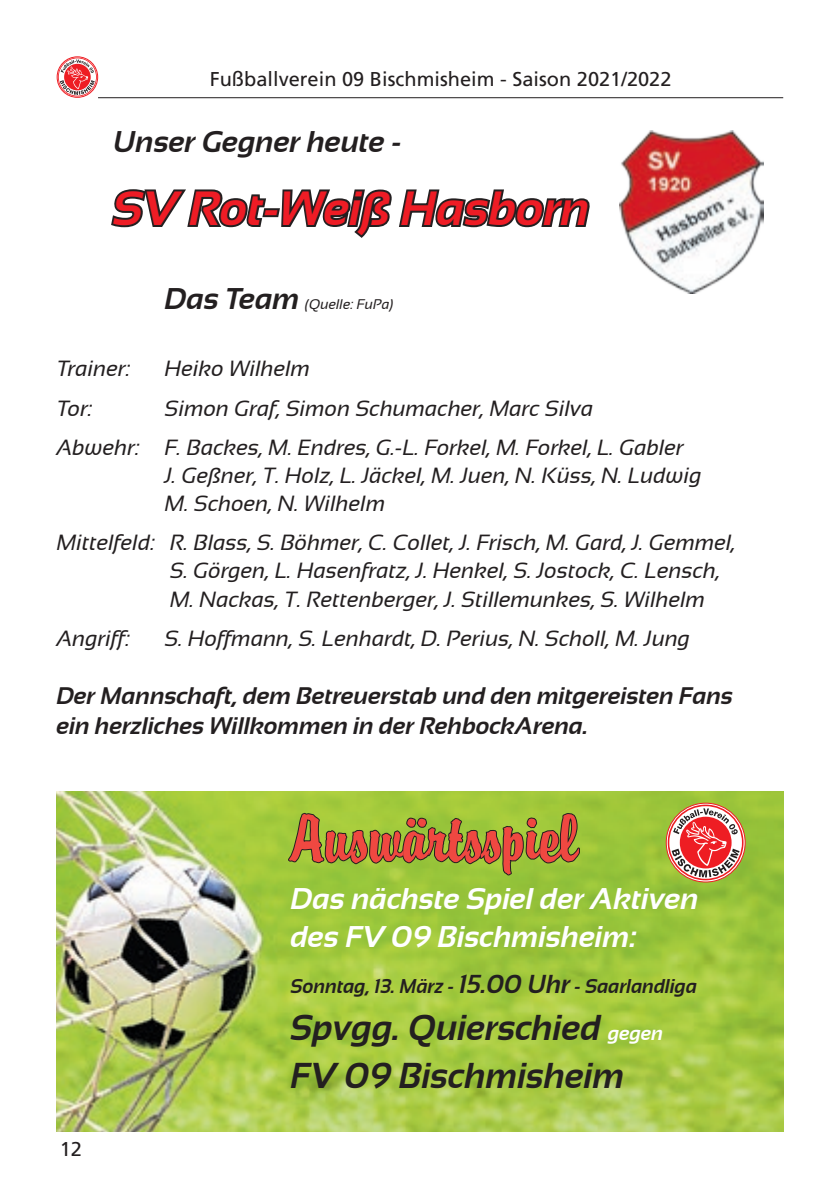
<style>
.page{position:relative;width:840px;height:1191px;background:#fff}
.page>*{position:absolute;margin:0;border:0;box-sizing:border-box;transform-origin:0 0}
.t1{font:72px "Brody D";color:#ef4841}
.t2{font:italic 700 48px "Sansation";color:#ee1c25}
.t3{font:italic 700 36px "Sansation";color:#231f20}
.t4{font:italic 700 30px "Sansation";color:#fff}
.t5{font:italic 700 30px "Sansation";color:#231f20}
.t6{font:italic 700 24px "Sansation";color:#231f20}
.t7{font:italic 22px/28px "Sansation";color:#231f20}
.t8{font:20px "Frutiger LT";color:#231f20}
.t9{font:italic 700 20px "Sansation";color:#231f20;scale:.96 1}
.t10{font:italic 14px "Sansation";color:#231f20}
.s1{font-weight:700;font-size:30px}
.s2{font-size:26px}
.s3{font-size:20px;color:#fff}
</style>
<div class="page">
<svg style="left:111px;top:189px;width:479px;height:49px"></svg>
<img style="left:619px;top:130px;width:143px;height:163px">
<img style="left:57px;top:791px;width:725px;height:341px">
<svg style="left:287px;top:791px;width:294px;height:121px;background:#90b437"></svg>
<svg style="left:667px;top:804px;width:76px;height:76px"></svg>
<hr style="left:98px;top:97px;width:684px;height:1px;background:#231f20">
<div style="left:57px;top:57px;width:41px;height:40px;border:1px solid #ee1d23;border-radius:50%"></div>
<svg style="left:58px;top:58px;width:39px;height:38px"></svg>
<p class="t8" style="left:210px;top:67px;width:463px">Fußballverein 09 Bischmisheim - Saison 2021/2022</p>
<p class="t5" style="left:113px;top:125px;width:290px">Unser Gegner heute -</p>
<p class="t2" style="left:113px;top:181px;width:478px">SV Rot-Weiß Hasborn</p>
<p class="t10" style="left:165px;top:296px;width:230px"><span class="s1">Das Team</span> (Quelle: FuPa)</p>
<p class="t7" style="left:57px;top:355px;width:75px">Trainer:</p>
<p class="t7" style="left:165px;top:355px;width:147px">Heiko Wilhelm</p>
<p class="t7" style="left:57px;top:394px;width:37px">Tor:</p>
<p class="t7" style="left:165px;top:394px;width:429px">Simon Graf, Simon Schumacher, Marc Silva</p>
<p class="t7" style="left:165px;top:433px;width:538px;text-indent:-108px">Abwehr: F. Backes, M. Endres, G.-L. Forkel, M. Forkel, L. Gabler<br>J. Geßner, T. Holz, L. Jäckel, M. Juen, N. Küss, N. Ludwig<br>M. Schoen, N. Wilhelm</p>
<p class="t7" style="left:170px;top:529px;width:566px;text-indent:-113px">Mittelfeld: R. Blass, S. Böhmer, C. Collet, J. Frisch, M. Gard, J. Gemmel,<br>S. Görgen, L. Hasenfratz, J. Henkel, S. Jostock, C. Lensch,<br>M. Nackas, T. Rettenberger, J. Stillemunkes, S. Wilhelm</p>
<p class="t7" style="left:57px;top:624px;width:75px">Angriff:</p>
<p class="t7" style="left:165px;top:624px;width:526px">S. Hoffmann, S. Lenhardt, D. Perius, N. Scholl, M. Jung</p>
<p class="t6" style="left:57px;top:682px;width:677px">Der Mannschaft, dem Betreuerstab und den mitgereisten Fans</p>
<p class="t6" style="left:57px;top:712px;width:533px">ein herzliches Willkommen in der RehbockArena.</p>
<p class="t1" style="left:291px;top:798px;width:288px">Auswärtsspiel</p>
<p class="t8" style="left:60px;top:1137px;width:24px">12</p>
<p class="t4" style="left:291px;top:881px;width:409px">Das nächste Spiel der Aktiven</p>
<p class="t4" style="left:291px;top:919px;width:347px">des FV 09 Bischmisheim:</p>
<p class="t9" style="left:291px;top:974px;width:424px">Sonntag, 13. März - <span class="s2">15.00 Uhr</span> - Saarlandliga</p>
<p class="t3" style="left:291px;top:1007px;width:374px">Spvgg. Quierschied <span class="s3">gegen</span></p>
<p class="t3" style="left:291px;top:1055px;width:335px">FV 09 Bischmisheim</p>
</div>
